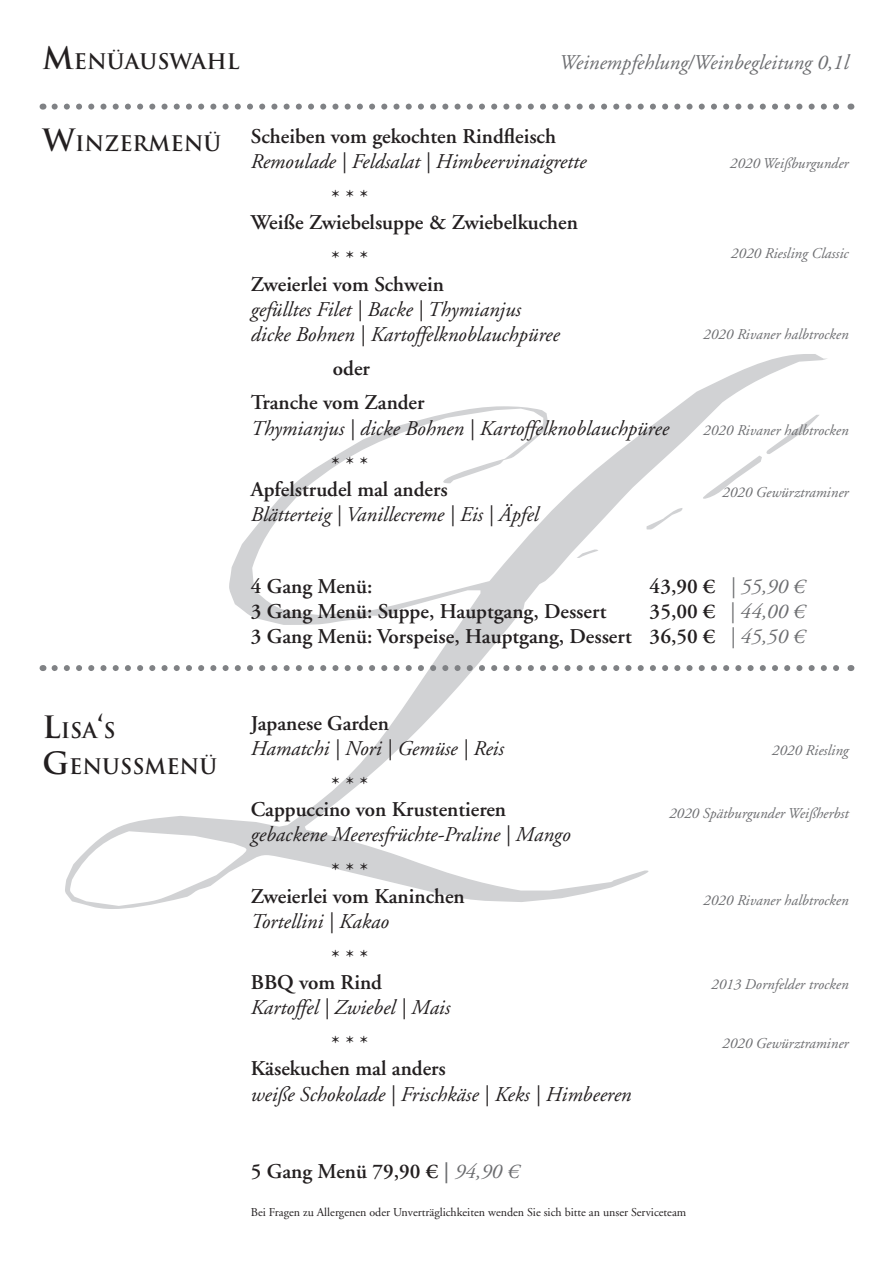
<style>
.page{position:relative;width:893px;height:1263px;background:#fff}
.page>*{position:absolute;margin:0;border:0;box-sizing:border-box;transform-origin:0 0}
.t1{font:600 21px/25.2px "Adobe Garamond LT";color:#231f20}
.t2{font:italic 21px/25.2px "Adobe Garamond LT";color:#231f20}
.t3{font:italic 21px/25.2px "Adobe Garamond LT";color:#6c6d70;text-align:justify}
.t4{font:700 21px/36px "Trajan";color:#231f20}
.t5{font:italic 15px "Adobe Garamond LT";color:#6c6d70}
.t6{font:12px "Adobe Garamond LT";color:#231f20}
.s1{font-size:30px}
.s2{color:#6c6d70}
.s3{font-weight:400;font-style:italic;color:#6c6d70}
</style>
<div class="page">
<svg style="left:65px;top:354px;width:762px;height:555px"></svg>
<svg style="left:55px;top:104px;width:784px;height:6px"></svg>
<svg style="left:55px;top:665px;width:784px;height:6px"></svg>
<p class="t4" style="left:43px;top:44px;width:197px"><span class="s1">M</span>ENÜAUSWAHL</p>
<p class="t3" style="left:559px;top:50px;width:291px">Weinempfehlung/Weinbegleitung 0,1l</p>
<p class="t4" style="left:43px;top:126px;width:180px"><span class="s1">W</span>INZERMENÜ</p>
<p class="t1" style="left:251px;top:124px;width:307px">Scheiben vom gekochten Rindfleisch</p>
<p class="t2" style="left:251px;top:149px;width:337px">Remoulade | Feldsalat | Himbeervinaigrette</p>
<p class="t1" style="left:251px;top:185px;width:328px;text-indent:80px">* * *<br>Weiße Zwiebelsuppe &amp; Zwiebelkuchen</p>
<p class="t1" style="left:251px;top:246px;width:195px;text-align:center">* * *<br>Zweierlei vom Schwein</p>
<p class="t2" style="left:251px;top:297px;width:310px">gefülltes Filet | Backe | Thymianjus dicke Bohnen | Kartoffelknoblauchpüree</p>
<p class="t1" style="left:251px;top:351px;width:175px;line-height:34.2px;text-indent:82px">oder<br>Tranche vom Zander</p>
<p class="t2" style="left:251px;top:415px;width:420px">Thymianjus | dicke Bohnen | Kartoffelknoblauchpüree</p>
<p class="t1" style="left:251px;top:451px;width:198px;text-align:center">* * *<br>Apfelstrudel mal anders</p>
<p class="t2" style="left:251px;top:502px;width:289px">Blätterteig | Vanillecreme | Eis | Äpfel</p>
<p class="t5" style="left:730px;top:155px;width:120px">2020 Weißburgunder</p>
<p class="t5" style="left:731px;top:245px;width:119px">2020 Riesling Classic</p>
<p class="t5" style="left:703px;top:325px;width:147px">2020 Rivaner halbtrocken</p>
<p class="t5" style="left:703px;top:421px;width:147px">2020 Rivaner halbtrocken</p>
<p class="t5" style="left:722px;top:484px;width:128px">2020 Gewürztraminer</p>
<p class="t1" style="left:251px;top:574px;width:123px">4 Gang Menü:</p>
<p class="t1" style="left:650px;top:574px;width:68px">43,90 €</p>
<p class="t1" style="left:251px;top:599px;width:357px">3 Gang Menü: Suppe, Hauptgang, Dessert</p>
<p class="t1" style="left:251px;top:599px;width:466px;text-align:right">35,00 €<br>3 Gang Menü: Vorspeise, Hauptgang, Dessert 36,50 €</p>
<p class="t3" style="left:730px;top:574px;width:78px">| 55,90 € | 44,00 € | 45,50 €</p>
<p class="t4" style="left:43px;top:712px;width:176px"><span class="s1">L</span>ISA<span class="s1">‘</span>S<br><span class="s1">G</span>ENUSSMENÜ</p>
<p class="t1" style="left:251px;top:710px;width:140px">Japanese Garden</p>
<p class="t2" style="left:251px;top:736px;width:255px">Hamatchi | Nori | Gemüse | Reis</p>
<p class="t1" style="left:251px;top:771px;width:257px;text-indent:80px">* * *<br>Cappuccino von Krustentieren</p>
<p class="t2" style="left:251px;top:822px;width:321px">gebackene Meeresfrüchte-Praline | Mango</p>
<p class="t1" style="left:251px;top:858px;width:215px;text-indent:80px">* * *<br>Zweierlei vom Kaninchen</p>
<p class="t2" style="left:251px;top:908px;width:140px">Tortellini | Kakao</p>
<p class="t1" style="left:251px;top:944px;width:133px;text-indent:80px">* * *<br>BBQ vom Rind</p>
<p class="t2" style="left:251px;top:995px;width:201px">Kartoffel | Zwiebel | Mais</p>
<p class="t1" style="left:251px;top:1031px;width:196px;text-align:center">* * *<br>Käsekuchen mal anders</p>
<p class="t2" style="left:251px;top:1081px;width:382px">weiße Schokolade | Frischkäse | Keks | Himbeeren</p>
<p class="t5" style="left:772px;top:741px;width:78px">2020 Riesling</p>
<p class="t5" style="left:669px;top:804px;width:181px">2020 Spätburgunder Weißherbst</p>
<p class="t5" style="left:703px;top:891px;width:147px">2020 Rivaner halbtrocken</p>
<p class="t5" style="left:711px;top:975px;width:139px">2013 Dornfelder trocken</p>
<p class="t5" style="left:722px;top:1035px;width:128px">2020 Gewürztraminer</p>
<p class="t1" style="left:251px;top:1158px;width:270px">5 Gang Menü 79,90 € <span class="s2">|</span> <span class="s3">94,90 €</span></p>
<p class="t6" style="left:251px;top:1205px;width:437px">Bei Fragen zu Allergenen oder Unverträglichkeiten wenden Sie sich bitte an unser Serviceteam</p>
</div>
